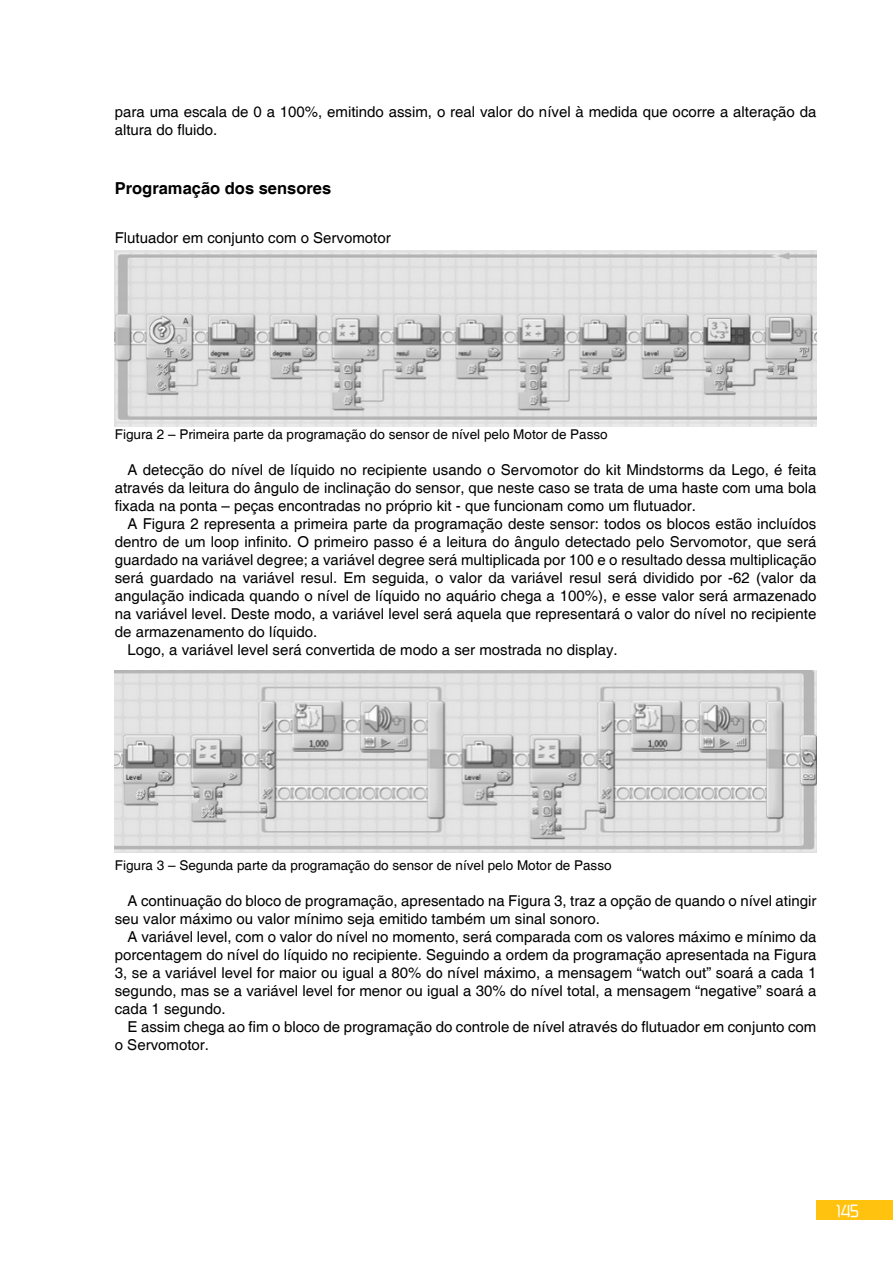
<style>
.page{position:relative;width:893px;height:1263px;background:#fff}
.page>*{position:absolute;margin:0;border:0;box-sizing:border-box;transform-origin:0 0}
.t1{font:700 16.5px "Helvetica";color:#000}
.t2{font:15px/18px "Helvetica";color:#000}
.t3{font:15px "Zekton";color:#fff}
.t4{font:13.5px "Helvetica";color:#000}
</style>
<div class="page">
<div style="left:816px;top:1200px;width:77px;height:19px;background:#ffc20e"></div>
<img style="left:115px;top:251px;width:701px;height:175px">
<img style="left:115px;top:670px;width:701px;height:183px">
<p class="t2" style="left:115px;top:104px;width:703px">para uma escala de 0 a 100%, emitindo assim, o real valor do nível à medida que ocorre a alteração da altura do fluido.</p>
<p class="t1" style="left:115px;top:178px;width:218px">Programação dos sensores</p>
<p class="t2" style="left:115px;top:229px;width:277px">Flutuador em conjunto com o Servomotor</p>
<p class="t4" style="left:115px;top:427px;width:494px">Figura 2 – Primeira parte da programação do sensor de nível pelo Motor de Passo</p>
<p class="t2" style="left:115px;top:462px;width:703px;text-align:justify;text-indent:13px">A detecção do nível de líquido no recipiente usando o Servomotor do kit Mindstorms da Lego, é feita através da leitura do ângulo de inclinação do sensor, que neste caso se trata de uma haste com uma bola fixada na ponta – peças encontradas no próprio kit - que funcionam como um flutuador.</p>
<p class="t2" style="left:128px;top:516px;width:690px">A Figura 2 representa a primeira parte da programação deste sensor: todos os blocos estão incluídos</p>
<p class="t2" style="left:115px;top:534px;width:703px">dentro de um loop infinito. O primeiro passo é a leitura do ângulo detectado pelo Servomotor, que será</p>
<p class="t2" style="left:115px;top:552px;width:703px">guardado na variável degree; a variável degree será multiplicada por 100 e o resultado dessa multiplicação</p>
<p class="t2" style="left:115px;top:570px;width:703px">será guardado na variável resul. Em seguida, o valor da variável resul será dividido por -62 (valor da</p>
<p class="t2" style="left:115px;top:588px;width:703px">angulação indicada quando o nível de líquido no aquário chega a 100%), e esse valor será armazenado</p>
<p class="t2" style="left:115px;top:606px;width:703px">na variável level. Deste modo, a variável level será aquela que representará o valor do nível no recipiente</p>
<p class="t2" style="left:115px;top:624px;width:204px">de armazenamento do líquido.</p>
<p class="t2" style="left:128px;top:642px;width:492px">Logo, a variável level será convertida de modo a ser mostrada no display.</p>
<p class="t4" style="left:115px;top:857px;width:498px">Figura 3 – Segunda parte da programação do sensor de nível pelo Motor de Passo</p>
<p class="t2" style="left:115px;top:892px;width:703px;text-indent:13px">A continuação do bloco de programação, apresentado na Figura 3, traz a opção de quando o nível atingir seu valor máximo ou valor mínimo seja emitido também um sinal sonoro.</p>
<p class="t2" style="left:115px;top:928px;width:703px;text-align:justify;text-indent:13px">A variável level, com o valor do nível no momento, será comparada com os valores máximo e mínimo da porcentagem do nível do líquido no recipiente. Seguindo a ordem da programação apresentada na Figura 3, se a variável level for maior ou igual a 80% do nível máximo, a mensagem “watch out” soará a cada 1 segundo, mas se a variável level for menor ou igual a 30% do nível total, a mensagem “negative” soará a cada 1 segundo.</p>
<p class="t2" style="left:115px;top:1018px;width:703px;text-indent:13px">E assim chega ao fim o bloco de programação do controle de nível através do flutuador em conjunto com o Servomotor.</p>
<p class="t3" style="left:836px;top:1200px;width:24px">145</p>
</div>
